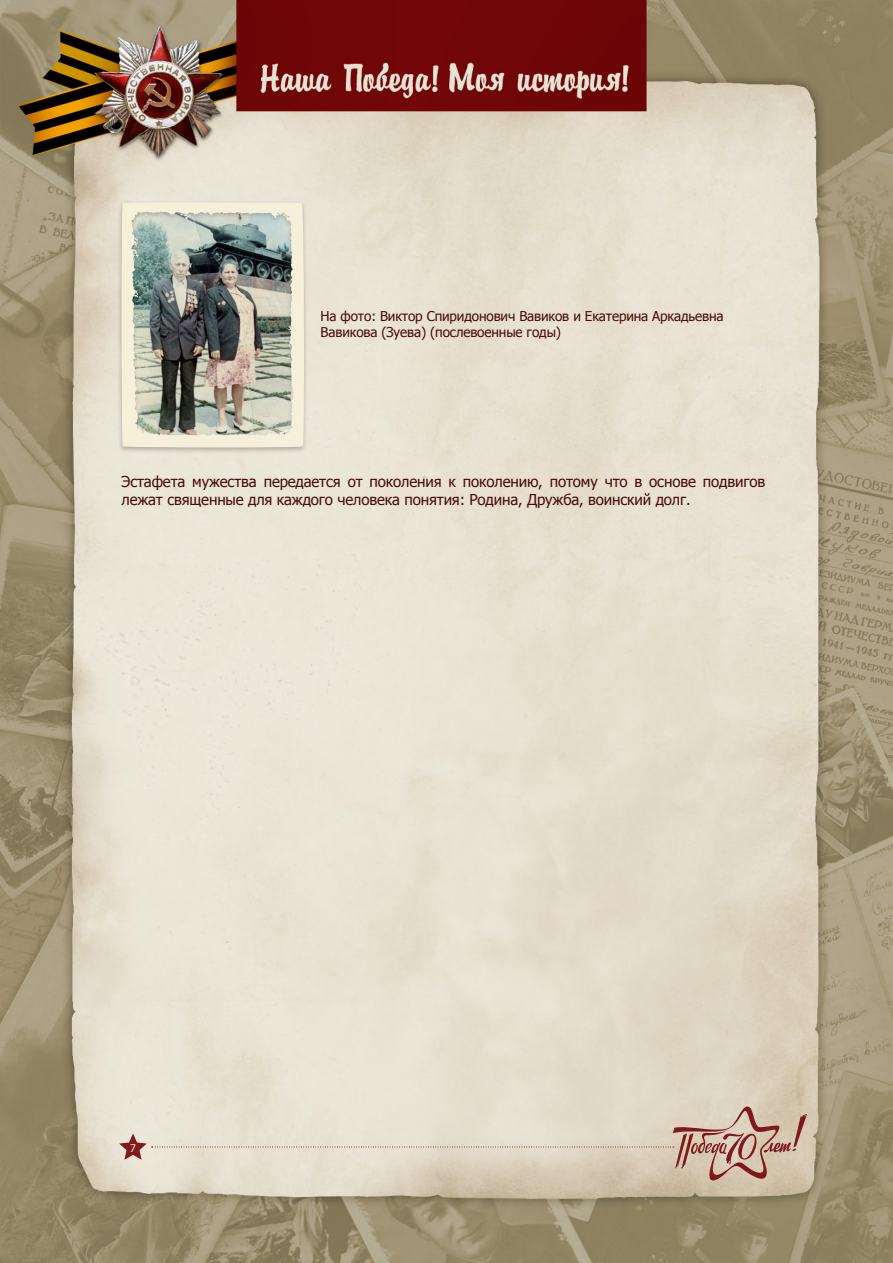
<style>
.page{position:relative;width:893px;height:1263px;background:#fff}
.page>*{position:absolute;margin:0;border:0;box-sizing:border-box;transform-origin:0 0}
.t1{font:15px/18px "Tahoma";letter-spacing:-.01em;color:#4a0b0e}
.t2{font:13.5px/16.2px "Tahoma";letter-spacing:-.01em;color:#4a0b0e}
.t3{font:10.5px "Tahoma";color:#edead3}
</style>
<div class="page">
<img style="left:0;top:0;width:893px;height:1263px">
<svg style="left:119px;top:1106px;width:688px;height:83px;background:#ddd0bf"></svg>
<div style="left:116px;top:200px;width:192px;height:254px;background:#000;opacity:.24"></div>
<img style="left:121px;top:201px;width:184px;height:247px">
<p class="t2" style="left:321px;top:307px;width:404px">На фото: Виктор Спиридонович Вавиков и Екатерина Аркадьевна<br>Вавикова (Зуева) (послевоенные годы)</p>
<p class="t1" style="left:122px;top:472px;width:645px">Эстафета мужества передается от поколения к поколению, потому что в основе подвигов лежат священные для каждого человека понятия: Родина, Дружба, воинский долг.</p>
<p class="t3" style="left:130px;top:1141px;width:7px">7</p>
</div>
